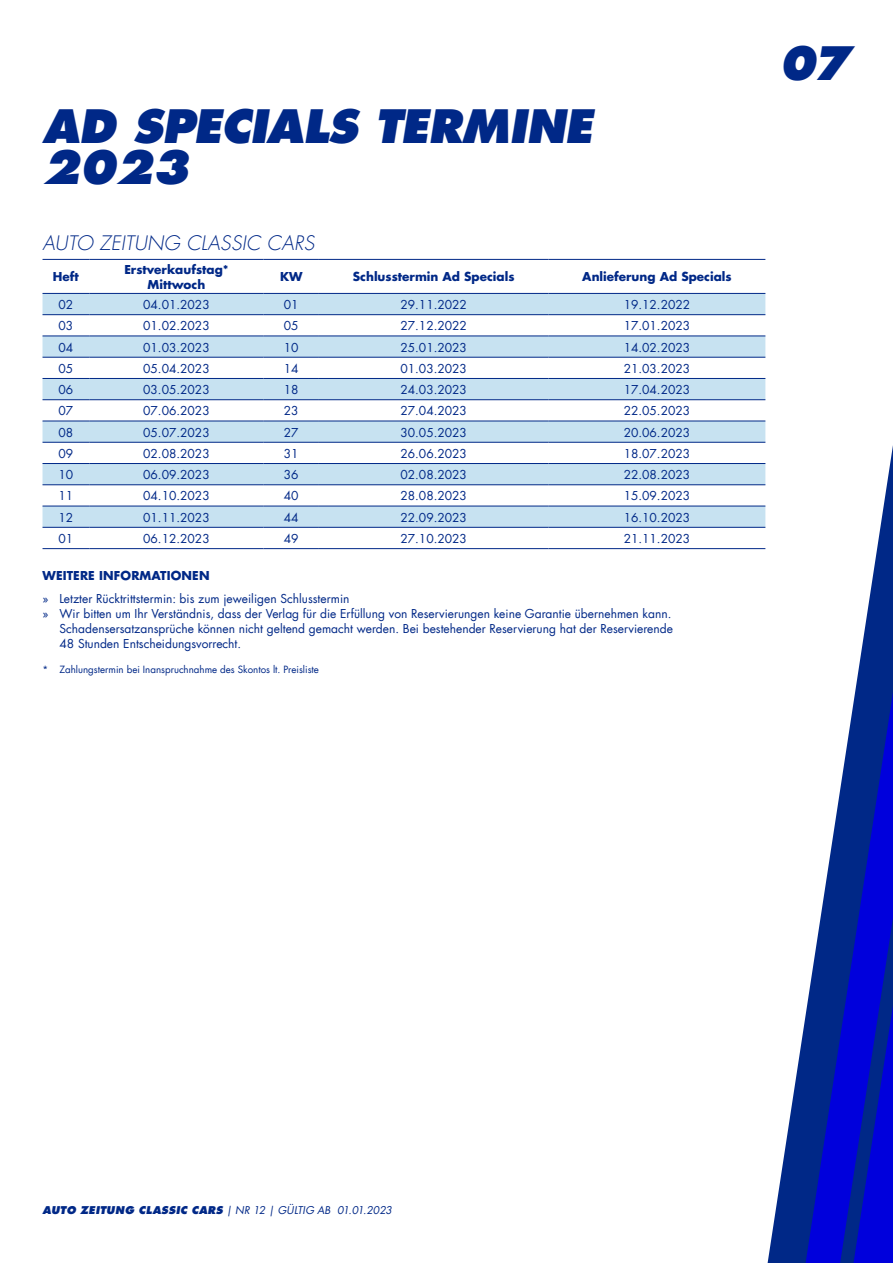
<style>
.page{position:relative;width:893px;height:1263px;background:#fff}
.page>*{position:absolute;margin:0;border:0;box-sizing:border-box;transform-origin:0 0}
.t1{font:italic 800 45px/40.5px "Futura Com";letter-spacing:-.02em;color:#002887}
.t2{font:italic 300 19.5px "Futura Com";letter-spacing:.01em;color:#002887}
.t3{font:12px "Futura Com";color:#002887}
.t4{font:700 12px/15px "Futura Com";color:#002887;text-align:center}
.t5{font:italic 10.5px "Futura Com";color:#002887}
.t6{font:9.75px "Futura Com";color:#002887}
.s1{font-weight:800}
</style>
<div class="page">
<svg style="left:768px;top:445px;width:125px;height:818px"></svg>
<svg style="left:806px;top:692px;width:87px;height:571px"></svg>
<svg style="left:43px;top:294px;width:722px;height:233px;fill:#c7e2f1"></svg>
<hr style="left:43px;top:548px;width:46px;height:1px;background:#002887">
<hr style="left:89px;top:548px;width:175px;height:1px;background:#002887">
<hr style="left:264px;top:548px;width:55px;height:1px;background:#002887">
<hr style="left:319px;top:548px;width:230px;height:1px;background:#002887">
<hr style="left:549px;top:548px;width:216px;height:1px;background:#002887">
<hr style="left:43px;top:259px;width:46px;height:1px;background:#002887">
<hr style="left:89px;top:259px;width:175px;height:1px;background:#002887">
<hr style="left:264px;top:259px;width:55px;height:1px;background:#002887">
<hr style="left:319px;top:259px;width:230px;height:1px;background:#002887">
<hr style="left:549px;top:259px;width:216px;height:1px;background:#002887">
<hr style="left:43px;top:293px;width:46px;height:1px;background:#002887">
<hr style="left:89px;top:293px;width:175px;height:1px;background:#002887">
<hr style="left:264px;top:293px;width:55px;height:1px;background:#002887">
<hr style="left:319px;top:293px;width:230px;height:1px;background:#002887">
<hr style="left:549px;top:293px;width:216px;height:1px;background:#002887">
<hr style="left:43px;top:314px;width:46px;height:1px;background:#002887">
<hr style="left:89px;top:314px;width:175px;height:1px;background:#002887">
<hr style="left:264px;top:314px;width:55px;height:1px;background:#002887">
<hr style="left:319px;top:314px;width:230px;height:1px;background:#002887">
<hr style="left:549px;top:314px;width:216px;height:1px;background:#002887">
<hr style="left:43px;top:336px;width:46px;height:1px;background:#002887">
<hr style="left:89px;top:336px;width:175px;height:1px;background:#002887">
<hr style="left:264px;top:336px;width:55px;height:1px;background:#002887">
<hr style="left:319px;top:336px;width:230px;height:1px;background:#002887">
<hr style="left:549px;top:336px;width:216px;height:1px;background:#002887">
<hr style="left:43px;top:357px;width:46px;height:1px;background:#002887">
<hr style="left:89px;top:357px;width:175px;height:1px;background:#002887">
<hr style="left:264px;top:357px;width:55px;height:1px;background:#002887">
<hr style="left:319px;top:357px;width:230px;height:1px;background:#002887">
<hr style="left:549px;top:357px;width:216px;height:1px;background:#002887">
<hr style="left:43px;top:378px;width:46px;height:1px;background:#002887">
<hr style="left:89px;top:378px;width:175px;height:1px;background:#002887">
<hr style="left:264px;top:378px;width:55px;height:1px;background:#002887">
<hr style="left:319px;top:378px;width:230px;height:1px;background:#002887">
<hr style="left:549px;top:378px;width:216px;height:1px;background:#002887">
<hr style="left:43px;top:399px;width:46px;height:1px;background:#002887">
<hr style="left:89px;top:399px;width:175px;height:1px;background:#002887">
<hr style="left:264px;top:399px;width:55px;height:1px;background:#002887">
<hr style="left:319px;top:399px;width:230px;height:1px;background:#002887">
<hr style="left:549px;top:399px;width:216px;height:1px;background:#002887">
<hr style="left:43px;top:421px;width:46px;height:1px;background:#002887">
<hr style="left:89px;top:421px;width:175px;height:1px;background:#002887">
<hr style="left:264px;top:421px;width:55px;height:1px;background:#002887">
<hr style="left:319px;top:421px;width:230px;height:1px;background:#002887">
<hr style="left:549px;top:421px;width:216px;height:1px;background:#002887">
<hr style="left:43px;top:442px;width:46px;height:1px;background:#002887">
<hr style="left:89px;top:442px;width:175px;height:1px;background:#002887">
<hr style="left:264px;top:442px;width:55px;height:1px;background:#002887">
<hr style="left:319px;top:442px;width:230px;height:1px;background:#002887">
<hr style="left:549px;top:442px;width:216px;height:1px;background:#002887">
<hr style="left:43px;top:463px;width:46px;height:1px;background:#002887">
<hr style="left:89px;top:463px;width:175px;height:1px;background:#002887">
<hr style="left:264px;top:463px;width:55px;height:1px;background:#002887">
<hr style="left:319px;top:463px;width:230px;height:1px;background:#002887">
<hr style="left:549px;top:463px;width:216px;height:1px;background:#002887">
<hr style="left:43px;top:484px;width:46px;height:1px;background:#002887">
<hr style="left:89px;top:484px;width:175px;height:1px;background:#002887">
<hr style="left:264px;top:484px;width:55px;height:1px;background:#002887">
<hr style="left:319px;top:484px;width:230px;height:1px;background:#002887">
<hr style="left:549px;top:484px;width:216px;height:1px;background:#002887">
<hr style="left:43px;top:506px;width:46px;height:1px;background:#002887">
<hr style="left:89px;top:506px;width:175px;height:1px;background:#002887">
<hr style="left:264px;top:506px;width:55px;height:1px;background:#002887">
<hr style="left:319px;top:506px;width:230px;height:1px;background:#002887">
<hr style="left:549px;top:506px;width:216px;height:1px;background:#002887">
<hr style="left:43px;top:527px;width:46px;height:1px;background:#002887">
<hr style="left:89px;top:527px;width:175px;height:1px;background:#002887">
<hr style="left:264px;top:527px;width:55px;height:1px;background:#002887">
<hr style="left:319px;top:527px;width:230px;height:1px;background:#002887">
<hr style="left:549px;top:527px;width:216px;height:1px;background:#002887">
<h1 class="t1" style="left:43px;top:107px;width:551px">AD SPECIALS TERMINE<br>2023</h1>
<h2 class="t2" style="left:43px;top:230px;width:273px">AUTO ZEITUNG CLASSIC CARS</h2>
<p class="t4" style="left:53px;top:269px;width:27px">Heft</p>
<p class="t4" style="left:124px;top:261px;width:106px">Erstverkaufstag*<br>Mittwoch</p>
<p class="t4" style="left:280px;top:269px;width:24px">KW</p>
<p class="t4" style="left:353px;top:269px;width:163px">Schlusstermin Ad Specials</p>
<p class="t4" style="left:582px;top:269px;width:151px">Anlieferung Ad Specials</p>
<p class="t3" style="left:59px;top:296px;width:16px">02</p>
<p class="t3" style="left:143px;top:296px;width:68px">04.01.2023</p>
<p class="t3" style="left:284px;top:296px;width:16px">01</p>
<p class="t3" style="left:400px;top:296px;width:68px">29.11.2022</p>
<p class="t3" style="left:624px;top:296px;width:68px">19.12.2022</p>
<p class="t3" style="left:59px;top:318px;width:16px">03</p>
<p class="t3" style="left:143px;top:318px;width:68px">01.02.2023</p>
<p class="t3" style="left:284px;top:318px;width:16px">05</p>
<p class="t3" style="left:400px;top:318px;width:68px">27.12.2022</p>
<p class="t3" style="left:624px;top:318px;width:68px">17.01.2023</p>
<p class="t3" style="left:59px;top:339px;width:16px">04</p>
<p class="t3" style="left:143px;top:339px;width:68px">01.03.2023</p>
<p class="t3" style="left:284px;top:339px;width:16px">10</p>
<p class="t3" style="left:400px;top:339px;width:68px">25.01.2023</p>
<p class="t3" style="left:624px;top:339px;width:68px">14.02.2023</p>
<p class="t3" style="left:59px;top:360px;width:16px">05</p>
<p class="t3" style="left:143px;top:360px;width:68px">05.04.2023</p>
<p class="t3" style="left:284px;top:360px;width:16px">14</p>
<p class="t3" style="left:400px;top:360px;width:68px">01.03.2023</p>
<p class="t3" style="left:624px;top:360px;width:68px">21.03.2023</p>
<p class="t3" style="left:59px;top:381px;width:16px">06</p>
<p class="t3" style="left:143px;top:381px;width:68px">03.05.2023</p>
<p class="t3" style="left:284px;top:381px;width:16px">18</p>
<p class="t3" style="left:400px;top:381px;width:68px">24.03.2023</p>
<p class="t3" style="left:624px;top:381px;width:68px">17.04.2023</p>
<p class="t3" style="left:59px;top:403px;width:16px">07</p>
<p class="t3" style="left:143px;top:403px;width:68px">07.06.2023</p>
<p class="t3" style="left:284px;top:403px;width:16px">23</p>
<p class="t3" style="left:400px;top:403px;width:68px">27.04.2023</p>
<p class="t3" style="left:624px;top:403px;width:68px">22.05.2023</p>
<p class="t3" style="left:59px;top:424px;width:16px">08</p>
<p class="t3" style="left:143px;top:424px;width:68px">05.07.2023</p>
<p class="t3" style="left:284px;top:424px;width:16px">27</p>
<p class="t3" style="left:400px;top:424px;width:68px">30.05.2023</p>
<p class="t3" style="left:624px;top:424px;width:68px">20.06.2023</p>
<p class="t3" style="left:59px;top:445px;width:16px">09</p>
<p class="t3" style="left:143px;top:445px;width:68px">02.08.2023</p>
<p class="t3" style="left:284px;top:445px;width:16px">31</p>
<p class="t3" style="left:400px;top:445px;width:68px">26.06.2023</p>
<p class="t3" style="left:624px;top:445px;width:68px">18.07.2023</p>
<p class="t3" style="left:59px;top:466px;width:16px">10</p>
<p class="t3" style="left:143px;top:466px;width:68px">06.09.2023</p>
<p class="t3" style="left:284px;top:466px;width:16px">36</p>
<p class="t3" style="left:400px;top:466px;width:68px">02.08.2023</p>
<p class="t3" style="left:624px;top:466px;width:68px">22.08.2023</p>
<p class="t3" style="left:59px;top:488px;width:16px">11</p>
<p class="t3" style="left:143px;top:488px;width:68px">04.10.2023</p>
<p class="t3" style="left:284px;top:488px;width:16px">40</p>
<p class="t3" style="left:400px;top:488px;width:68px">28.08.2023</p>
<p class="t3" style="left:624px;top:488px;width:68px">15.09.2023</p>
<p class="t3" style="left:59px;top:509px;width:16px">12</p>
<p class="t3" style="left:143px;top:509px;width:68px">01.11.2023</p>
<p class="t3" style="left:284px;top:509px;width:16px">44</p>
<p class="t3" style="left:400px;top:509px;width:68px">22.09.2023</p>
<p class="t3" style="left:624px;top:509px;width:68px">16.10.2023</p>
<p class="t3" style="left:59px;top:530px;width:16px">01</p>
<p class="t3" style="left:143px;top:530px;width:68px">06.12.2023</p>
<p class="t3" style="left:284px;top:530px;width:16px">49</p>
<p class="t3" style="left:400px;top:530px;width:68px">27.10.2023</p>
<p class="t3" style="left:624px;top:530px;width:68px">21.11.2023</p>
<p class="t4" style="left:43px;top:567px;width:169px">WEITERE INFORMATIONEN</p>
<p class="t3" style="left:43px;top:591px;width:308px">» Letzter Rücktrittstermin: bis zum jeweiligen Schlusstermin</p>
<p class="t3" style="left:43px;top:606px;width:630px">» Wir bitten um Ihr Verständnis, dass der Verlag für die Erfüllung von Reservierungen keine Garantie übernehmen kann.</p>
<p class="t3" style="left:60px;top:621px;width:615px">Schadensersatzansprüche können nicht geltend gemacht werden. Bei bestehender Reservierung hat der Reservierende</p>
<p class="t3" style="left:60px;top:636px;width:183px">48 Stunden Entscheidungsvorrecht.</p>
<p class="t6" style="left:43px;top:662px;width:278px">* Zahlungstermin bei Inanspruchnahme des Skontos lt. Preisliste</p>
<h1 class="t1" style="left:779px;top:43px;width:73px">07</h1>
<p class="t5" style="left:43px;top:1203px;width:351px"><span class="s1">AUTO ZEITUNG CLASSIC CARS</span> | NR 12 | GÜLTIG AB 01.01.2023</p>
</div>
